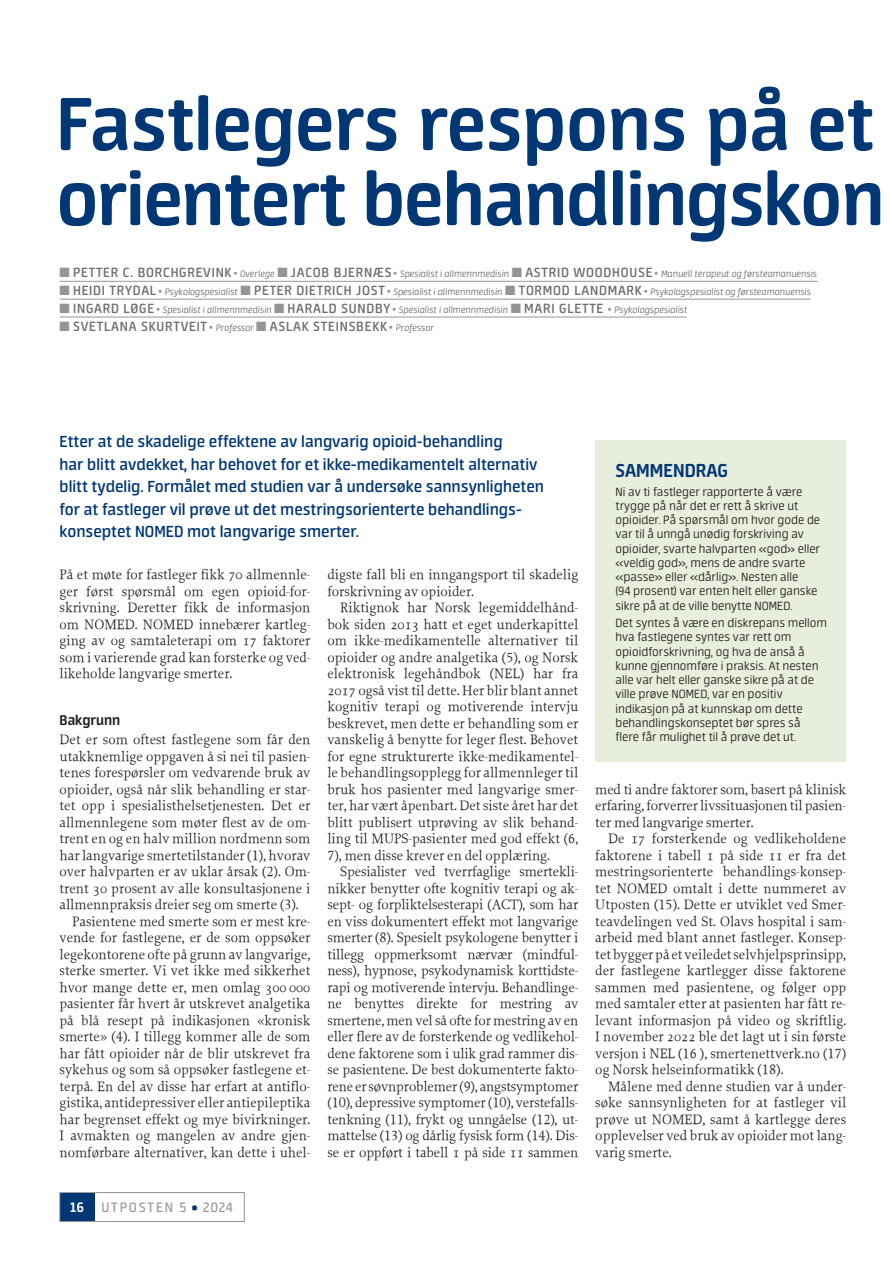
<style>
.page{position:relative;width:893px;height:1263px;background:#fff}
.page>*{position:absolute;margin:0;border:0;box-sizing:border-box;transform-origin:0 0}
.t1{font:700 84px/75px "Neuron";letter-spacing:-.01em;color:#013775}
.t2{font:700 21px "Neuron";color:#013775}
.t3{font:600 18px/22.5px "Neuron";color:#013775}
.t4{font:700 15.75px "Neuron";color:#231f20}
.t5{font:15.3px "Neuron";letter-spacing:.115em;color:#939598}
.t6{font:600 15px "Neuron";letter-spacing:.05em;color:#6c6d70}
.t7{font:14.25px/16.5px "Proforma";color:#231f20;text-align:justify}
.t8{font:300 13.5px/14.2px "Neuron";color:#231f20}
.t9{font:italic 300 10.5px "Neuron";color:#6c6d70}
.s1{color:#939598}
.s2{font-weight:600;font-style:normal;font-size:15px}
.s3{font-style:normal;font-size:13.5px;color:#939598}
.s4{font-weight:300;font-size:13.5px;color:#939598}
.s5{font-weight:300;font-style:italic;font-size:10.5px}
.s6{font-family:"Proforma Book SC"}
.s7{font-weight:700;color:#fff}
.s8{font-weight:900;color:#013775}
</style>
<div class="page">
<div style="left:60px;top:1192px;width:35px;height:29px;background:#013775"></div>
<div style="left:60px;top:1192px;width:184px;height:30px;border:1px solid #939598"></div>
<hr style="left:60px;top:281px;width:757px;height:1px;background:#939598">
<hr style="left:60px;top:299px;width:750px;height:1px;background:#939598">
<hr style="left:60px;top:317px;width:627px;height:1px;background:#939598">
<div style="left:595px;top:440px;width:251px;height:321px;background:#e8eedc"></div>
<h1 class="t1" style="left:56px;top:86px;width:830px">Fastlegers respons på et orientert behandlingskon</h1>
<p class="t9" style="left:60px;top:268px;width:759px"><span class="s1">■</span> <span class="s2">PETTER C. BORCHGREVINK</span> <span class="s3">•</span> Overlege <span class="s1">■</span> <span class="s2">JACOB BJERNÆS</span> <span class="s3">•</span> Spesialist i allmennmedisin <span class="s1">■</span> <span class="s2">ASTRID WOODHOUSE</span> <span class="s3">•</span> Manuell terapeut og førsteamanuensis</p>
<p class="t9" style="left:60px;top:286px;width:753px"><span class="s1">■</span> <span class="s2">HEIDI TRYDAL</span> <span class="s3">•</span> Psykologspesialist <span class="s1">■</span> <span class="s2">PETER DIETRICH JOST</span> <span class="s3">•</span> Spesialist i allmennmedisin <span class="s1">■</span> <span class="s2">TORMOD LANDMARK</span> <span class="s3">•</span> Psykologspesialist og førsteamanuensis</p>
<p class="t9" style="left:60px;top:304px;width:629px"><span class="s1">■</span> <span class="s2">INGARD LØGE</span> <span class="s3">•</span> Spesialist i allmennmedisin <span class="s1">■</span> <span class="s2">HARALD SUNDBY</span> <span class="s3">•</span> Spesialist i allmennmedisin <span class="s1">■</span> <span class="s2">MARI GLETTE</span> <span class="s3">•</span> Psykologspesialist</p>
<p class="t6" style="left:60px;top:318px;width:376px"><span class="s1">■</span> SVETLANA SKURTVEIT<span class="s4">•</span> <span class="s5">Professor</span> <span class="s1">■</span> ASLAK STEINSBEKK<span class="s4">•</span> <span class="s5">Professor</span></p>
<p class="t3" style="left:60px;top:430px;width:486px">Etter at de skadelige effektene av langvarig opioid-behandling<br>har blitt avdekket, har behovet for et ikke-medikamentelt alternativ blitt tydelig. Formålet med studien var å undersøke sannsynligheten for at fastleger vil prøve ut det mestringsorienterte behandlings&shy;konseptet NOMED mot langvarige smerter.</p>
<p class="t7" style="left:60px;top:566px;width:252px">På et møte for fastleger fikk 70 allmennle&shy;ger først spørsmål om egen opioid-for&shy;skrivning. Deretter fikk de informasjon om NOMED. NOMED innebærer kartleg&shy;ging av og samtaleterapi om 17 faktorer som i varierende grad kan forsterke og ved&shy;likeholde langvarige smerter.</p>
<p class="t4" style="left:60px;top:711px;width:62px">Bakgrunn</p>
<p class="t7" style="left:60px;top:731px;width:252px">Det er som oftest fastlegene som får den</p>
<p class="t7" style="left:60px;top:748px;width:252px">utakknemlige oppgaven å si nei til pasien-</p>
<p class="t7" style="left:60px;top:764px;width:252px">tenes forespørsler om vedvarende bruk av</p>
<p class="t7" style="left:60px;top:781px;width:252px">opioider, også når slik behandling er star-</p>
<p class="t7" style="left:60px;top:797px;width:252px">tet opp i spesialisthelsetjenesten. Det er</p>
<p class="t7" style="left:60px;top:814px;width:252px">allmennlegene som møter flest av de om-</p>
<p class="t7" style="left:60px;top:830px;width:252px">trent en og en halv million nordmenn som</p>
<p class="t7" style="left:60px;top:847px;width:252px">har langvarige smertetilstander (<span class="s6">1</span>), hvorav</p>
<p class="t7" style="left:60px;top:863px;width:252px">over halvparten er av uklar årsak (<span class="s6">2</span>). Om-</p>
<p class="t7" style="left:60px;top:880px;width:252px">trent 30 prosent av alle konsultasjonene i</p>
<p class="t7" style="left:60px;top:896px;width:241px">allmennpraksis dreier seg om smerte (<span class="s6">3</span>).</p>
<p class="t7" style="left:72px;top:913px;width:240px">Pasientene med smerte som er mest kre-</p>
<p class="t7" style="left:60px;top:929px;width:252px">vende for fastlegene, er de som oppsøker</p>
<p class="t7" style="left:60px;top:946px;width:252px">legekontorene ofte på grunn av langvarige,</p>
<p class="t7" style="left:60px;top:962px;width:252px">sterke smerter. Vi vet ikke med sikkerhet</p>
<p class="t7" style="left:60px;top:979px;width:252px">hvor mange dette er, men omlag 300 000</p>
<p class="t7" style="left:60px;top:995px;width:252px">pasienter får hvert år utskrevet analgetika</p>
<p class="t7" style="left:60px;top:1012px;width:252px">på blå resept på indikasjonen «kronisk</p>
<p class="t7" style="left:60px;top:1028px;width:252px">smerte» (<span class="s6">4</span>). I tillegg kommer alle de som</p>
<p class="t7" style="left:60px;top:1045px;width:252px">har fått opioider når de blir utskrevet fra</p>
<p class="t7" style="left:60px;top:1061px;width:252px">sykehus og som så oppsøker fastlegene et-</p>
<p class="t7" style="left:60px;top:1078px;width:252px">terpå. En del av disse har erfart at antiflo-</p>
<p class="t7" style="left:60px;top:1094px;width:252px">gistika, antidepressiver eller antiepileptika</p>
<p class="t7" style="left:60px;top:1111px;width:252px">har begrenset effekt og mye bivirkninger.</p>
<p class="t7" style="left:60px;top:1127px;width:252px">I avmakten og mangelen av andre gjen-</p>
<p class="t7" style="left:60px;top:1144px;width:252px">nomførbare alternativer, kan dette i uhel-</p>
<p class="t7" style="left:327px;top:566px;width:252px">digste fall bli en inngangsport til skadelig forskrivning av opioider.</p>
<p class="t7" style="left:327px;top:599px;width:252px;text-indent:13px">Riktignok har Norsk legemiddelhånd&shy;bok siden 2013 hatt et eget underkapittel om ikke-medikamentelle alternativer til opioider og andre analgetika (<span class="s6">5</span>), og Norsk elektronisk legehåndbok (NEL) har fra 2017 også vist til dette. Her blir blant annet kognitiv terapi og motiverende intervju beskrevet, men dette er behandling som er vanskelig å benytte for leger flest. Behovet for egne strukturerte ikke-medikamentel&shy;le behandlingsopplegg for allmennleger til bruk hos pasienter med langvarige smer&shy;ter, har vært åpenbart. Det siste året har det blitt publisert utprøving av slik behand&shy;ling til MUPS-pasienter med god effekt (<span class="s6">6, 7</span>), men disse krever en del opplæring.</p>
<p class="t7" style="left:327px;top:863px;width:252px;text-indent:13px">Spesialister ved tverrfaglige smertekli&shy;nikker benytter ofte kognitiv terapi og ak&shy;sept- og forpliktelsesterapi (ACT), som har en viss dokumentert effekt mot langvarige smerter (<span class="s6">8</span>). Spesielt psykologene benytter i tillegg oppmerksomt nærvær (mindful&shy;ness), hypnose, psykodynamisk korttidste&shy;rapi og motiverende intervju. Behandlinge&shy;ne benyttes direkte for mestring av smertene, men vel så ofte for mestring av en eller flere av de forsterkende og vedlikehol&shy;dene faktorene som i ulik grad rammer dis&shy;se pasientene. De best dokumenterte fakto&shy;rene er søvnproblemer (<span class="s6">9</span>), angstsymptomer (<span class="s6">10</span>), depressive symptomer (<span class="s6">10</span>), verstefalls&shy;tenkning (<span class="s6">11</span>), frykt og unngåelse (<span class="s6">12</span>), ut&shy;mattelse (<span class="s6">13</span>) og dårlig fysisk form (<span class="s6">14</span>). Dis&shy;se er oppført i tabell 1 på side 11 sammen</p>
<p class="t5" style="left:70px;top:1199px;width:165px"><span class="s7">16</span> UTPOSTEN 5 <span class="s8">•</span> 2024</p>
<h2 class="t2" style="left:615px;top:458px;width:114px">SAMMENDRAG</h2>
<p class="t8" style="left:615px;top:484px;width:206px">Ni av ti fastleger rapporterte å være trygge på når det er rett å skrive ut opioider. På spørsmål om hvor gode de var til å unngå unødig forskriving av opioider, svarte halvparten «god» eller «veldig god», mens de andre svarte «passe» eller «dårlig». Nesten alle<br>(94 prosent) var enten helt eller ganske sikre på at de ville benytte NOMED.</p>
<p class="t8" style="left:615px;top:616px;width:213px">Det syntes å være en diskrepans mellom hva fastlegene syntes var rett om opioidforskrivning, og hva de anså å kunne gjennomføre i praksis. At nesten alle var helt eller ganske sikre på at de ville prøve NOMED, var en positiv indikasjon på at kunnskap om dette behandlingskonseptet bør spres så flere får mulighet til å prøve det ut.</p>
<p class="t7" style="left:595px;top:781px;width:252px">med ti andre faktorer som, basert på klinisk erfaring, forverrer livssituasjonen til pasien&shy;ter med langvarige smerter.</p>
<p class="t7" style="left:595px;top:830px;width:252px;text-indent:13px">De 17 forsterkende og vedlikeholdene faktorene i tabell 1 på side 11 er fra det mestringsorienterte behandlings-konsep&shy;tet NOMED omtalt i dette nummeret av Utposten (<span class="s6">15</span>). Dette er utviklet ved Smer&shy;teavdelingen ved St. Olavs hospital i sam&shy;arbeid med blant annet fastleger. Konsep&shy;tet bygger på et veiledet selvhjelpsprinsipp, der fastlegene kartlegger disse faktorene sammen med pasientene, og følger opp med samtaler etter at pasienten har fått re&shy;levant informasjon på video og skriftlig.<br>I november 2022 ble det lagt ut i sin første versjon i NEL (<span class="s6">16</span> ), smertenettverk.no (<span class="s6">17</span>) og Norsk helseinformatikk (<span class="s6">18</span>).</p>
<p class="t7" style="left:595px;top:1078px;width:252px;text-indent:13px">Målene med denne studien var å under&shy;søke sannsynligheten for at fastleger vil prøve ut NOMED, samt å kartlegge deres opplevelser ved bruk av opioider mot lang&shy;varig smerte.</p>
</div>
